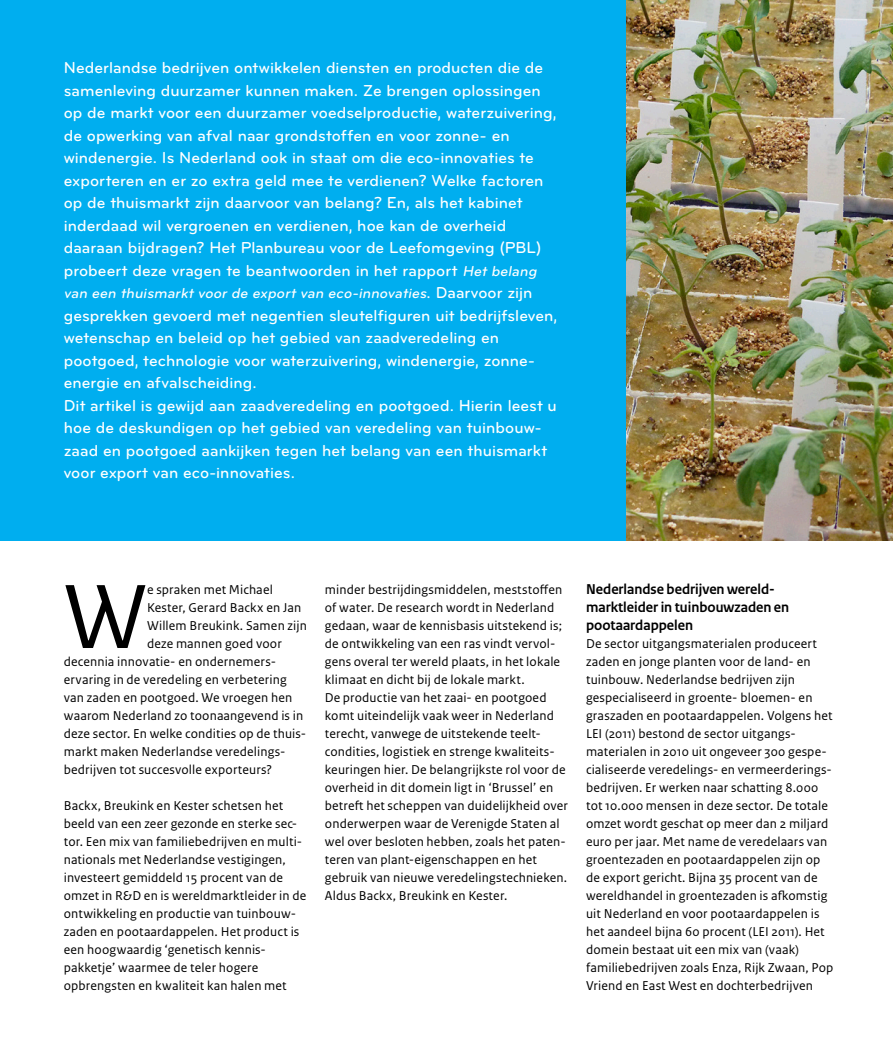
<style>
.page{position:relative;width:893px;height:1063px;background:#fff}
.page>*{position:absolute;margin:0;border:0;box-sizing:border-box;transform-origin:0 0}
.P_start{font:95.85px "Rijksoverheid Sans Text";color:#000}
.P_Inleiding{font:500 16.5px/22.5px "Bryant";letter-spacing:.005em;color:#fff}
.t1{font:700 15px/18px "Rijksoverheid Sans";color:#000}
.P_Inleiding-2{font:italic 500 15px "Bryant";color:#fff}
.P_start-2{font:13.5px/18px "Rijksoverheid Sans Text";letter-spacing:.01em;color:#000}
.s1{font-style:italic;font-size:15px}
.s2{font-style:normal;font-size:16.5px}
</style>
<div class="page">
<img style="left:625px;top:0;width:268px;height:540px">
<div style="left:0;top:0;width:625px;height:540px;background:#00aeef"></div>
<p class="P_Inleiding" style="left:64px;top:56px;width:494px">Nederlandse bedrijven ontwikkelen diensten en producten die de samenleving duurzamer kunnen maken. Ze brengen oplossingen op de markt voor een duurzamer voedselproductie, waterzuivering, de opwerking van afval naar grondstoffen en voor zonne- en windenergie. Is Nederland ook in staat om die eco-innovaties te exporteren en er zo extra geld mee te verdienen? Welke factoren op de thuismarkt zijn daarvoor van belang? En, als het kabinet inderdaad wil vergroenen en verdienen, hoe kan de overheid daaraan bijdragen? Het Planbureau voor de Leefomgeving (PBL) probeert deze vragen te beantwoorden in het rapport <span class="s1">Het belang</span></p>
<p class="P_Inleiding-2" style="left:64px;top:284px;width:470px">van een thuismarkt voor de export van eco-innovaties<span class="s2">. D a a r v o o r z ij n</span></p>
<p class="P_Inleiding" style="left:64px;top:304px;width:495px">gesprekken gevoerd met negentien sleutelfiguren uit bedrijfsleven, wetenschap en beleid op het gebied van zaadveredeling en pootgoed, technologie voor waterzuivering, windenergie, zonne&shy;energie en afvalscheiding.<br>Dit artikel is gewijd aan zaadveredeling en pootgoed. Hierin leest u hoe de deskundigen op het gebied van veredeling van tuinbouw&shy;zaad en pootgoed aankijken tegen het belang van een thuismarkt voor export van eco-innovaties.</p>
<p class="P_start" style="left:64px;top:562px;width:85px">W</p>
<p class="P_start-2" style="left:147px;top:581px;width:127px">e spraken met Michael</p>
<p class="P_start-2" style="left:147px;top:599px;width:156px">Kester, Gerard Backx en Jan</p>
<p class="P_start-2" style="left:147px;top:617px;width:161px">Willem Breukink. Samen zijn</p>
<p class="P_start-2" style="left:147px;top:635px;width:136px">deze mannen goed voor</p>
<p class="P_start-2" style="left:64px;top:653px;width:212px">decennia innovatie- en ondernemers-</p>
<p class="P_start-2" style="left:64px;top:671px;width:224px">ervaring in de veredeling en verbetering</p>
<p class="P_start-2" style="left:64px;top:689px;width:230px">van zaden en pootgoed. We vroegen hen</p>
<p class="P_start-2" style="left:64px;top:707px;width:241px">waarom Nederland zo toonaangevend is in</p>
<p class="P_start-2" style="left:64px;top:725px;width:244px">deze sector. En welke condities op de thuis-</p>
<p class="P_start-2" style="left:64px;top:743px;width:221px">markt maken Nederlandse veredelings-</p>
<p class="P_start-2" style="left:64px;top:761px;width:210px">bedrijven tot succesvolle exporteurs?</p>
<p class="P_start-2" style="left:64px;top:797px;width:244px">Backx, Breukink en Kester schetsen het beeld van een zeer gezonde en sterke sec&shy;tor. Een mix van familiebedrijven en multi&shy;nationals met Nederlandse vestigingen, investeert gemiddeld 15 procent van de omzet in R&amp;D en is wereldmarktleider in de ontwikkeling en productie van tuinbouw&shy;zaden en pootaardappelen. Het product is een hoogwaardig ‘genetisch kennis&shy;pakketje’ waarmee de teler hogere opbrengsten en kwaliteit kan halen met</p>
<p class="P_start-2" style="left:325px;top:581px;width:245px">minder bestrijdingsmiddelen, meststoffen of water. De research wordt in Nederland gedaan, waar de kennisbasis uitstekend is; de ontwikkeling van een ras vindt vervol&shy;gens overal ter wereld plaats, in het lokale klimaat en dicht bij de lokale markt.<br>De productie van het zaai- en pootgoed komt uiteindelijk vaak weer in Nederland terecht, vanwege de uitstekende teelt&shy;condities, logistiek en strenge kwaliteits&shy;keuringen hier. De belangrijkste rol voor de overheid in dit domein ligt in ‘Brussel’ en betreft het scheppen van duidelijkheid over onderwerpen waar de Verenigde Staten al wel over besloten hebben, zoals het paten&shy;teren van plant-eigenschappen en het gebruik van nieuwe veredelingstechnieken.<br>Aldus Backx, Breukink en Kester.</p>
<h2 class="t1" style="left:586px;top:580px;width:205px">Nederlandse bedrijven wereld&shy;marktleider in tuinbouwzaden en pootaardappelen</h2>
<p class="P_start-2" style="left:586px;top:635px;width:249px">De sector uitgangsmaterialen produceert zaden en jonge planten voor de land- en tuinbouw. Nederlandse bedrijven zijn gespecialiseerd in groente- bloemen- en graszaden en pootaardappelen. Volgens het LEI (2011) bestond de sector uitgangs&shy;materialen in 2010 uit ongeveer 300 gespe&shy;cialiseerde veredelings- en vermeerderings&shy;bedrijven. Er werken naar schatting 8.000 tot 10.000 mensen in deze sector. De totale omzet wordt geschat op meer dan 2 miljard euro per jaar. Met name de veredelaars van groentezaden en pootaardappelen zijn op de export gericht. Bijna 35 procent van de wereldhandel in groentezaden is afkomstig uit Nederland en voor pootaardappelen is het aandeel bijna 60 procent (LEI 2011). Het domein bestaat uit een mix van (vaak) familiebedrijven zoals Enza, Rijk Zwaan, Pop Vriend en East West en dochterbedrijven</p>
</div>
